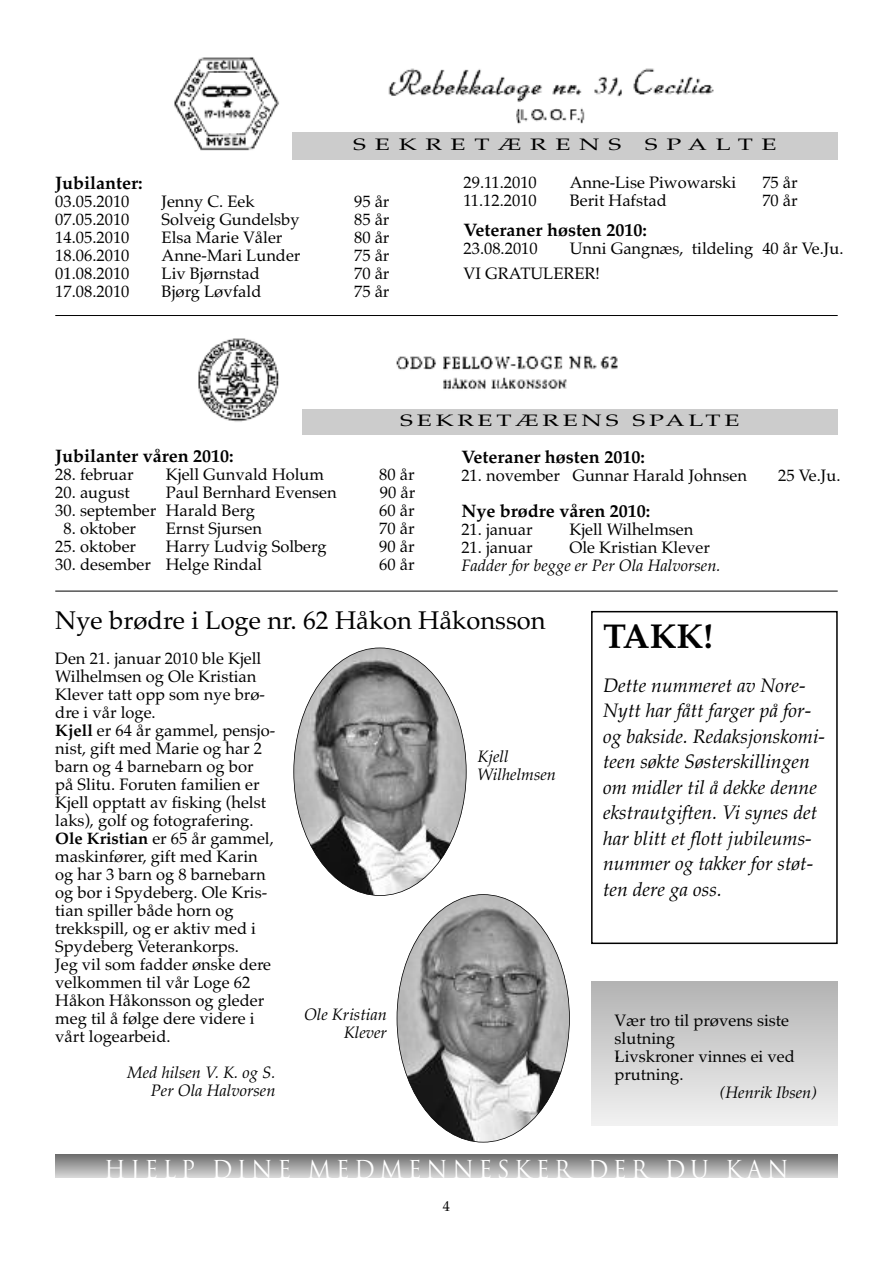
<style>
.page{position:relative;width:893px;height:1263px;background:#fff}
.page>*{position:absolute;margin:0;border:0;box-sizing:border-box;transform-origin:0 0}
.t1{font:700 34.5px "Palatino";color:#000}
.t2{font:25.5px "Palatino";color:#000}
.t3{font:24px "Trajan";letter-spacing:.195em;color:#fff;scale:.95 1}
.t4{font:italic 19.5px/25.5px "Palatino";color:#000}
.t5{font:italic 500 19.5px "Avant Garde";color:#000}
.t6{font:700 18px "Palatino";color:#000}
.t7{font:16.5px/18px "Palatino";color:#000}
.t8{font:italic 16.5px/18px "Palatino";color:#000;text-align:right}
.t9{font:16.5px "Palatino";letter-spacing:.15em;color:#000;scale:1.5 1}
.t10{font:16.5px "Palatino";letter-spacing:.35em;color:#000;scale:1.5 1}
.t11{font:16.5px "Palatino";color:#000;scale:1.5 1}
.t12{font:14.25px "Palatino";color:#000}
.s1{font-weight:700}
</style>
<div class="page">
<img style="left:174px;top:57px;width:105px;height:94px">
<img style="left:388px;top:68px;width:326px;height:56px">
<div style="left:292px;top:132px;width:546px;height:27px;background:#ccc"></div>
<img style="left:198px;top:338px;width:420px;height:84px">
<div style="left:302px;top:409px;width:536px;height:25px;background:#ccc"></div>
<hr style="left:55px;top:315px;width:783px;height:1px;background:#000">
<hr style="left:55px;top:591px;width:783px;height:1px;background:#000">
<img style="left:294px;top:648px;width:172px;height:247px;border-radius:50%">
<img style="left:397px;top:894px;width:172px;height:248px;border-radius:50%">
<div style="left:55px;top:1154px;width:783px;height:24px;background:linear-gradient(to bottom,#6c6c6c,#d5d5d5)"></div>
<div style="left:591px;top:982px;width:247px;height:143px;background:linear-gradient(to bottom,#b3b3b3,#f1f1f1)"></div>
<div style="left:591px;top:611px;width:247px;height:333px;border:2px solid #000"></div>
<p class="t10" style="left:353px;top:134px;width:180px">SEKRETÆRENS</p>
<p class="t11" style="left:645px;top:134px;width:89px">SPALTE</p>
<p class="t6" style="left:55px;top:172px;width:89px">Jubilanter:</p>
<p class="t7" style="left:55px;top:192px;width:76px">03.05.2010</p>
<p class="t7" style="left:162px;top:192px;width:94px">Jenny C. Eek</p>
<p class="t7" style="left:354px;top:192px;width:37px">95 år</p>
<p class="t7" style="left:55px;top:210px;width:76px">07.05.2010</p>
<p class="t7" style="left:162px;top:210px;width:139px">Solveig Gundelsby</p>
<p class="t7" style="left:354px;top:210px;width:37px">85 år</p>
<p class="t7" style="left:55px;top:228px;width:76px">14.05.2010</p>
<p class="t7" style="left:162px;top:228px;width:122px">Elsa Marie Våler</p>
<p class="t7" style="left:354px;top:228px;width:37px">80 år</p>
<p class="t7" style="left:55px;top:246px;width:76px">18.06.2010</p>
<p class="t7" style="left:162px;top:246px;width:140px">Anne-Mari Lunder</p>
<p class="t7" style="left:354px;top:246px;width:37px">75 år</p>
<p class="t7" style="left:55px;top:264px;width:76px">01.08.2010</p>
<p class="t7" style="left:162px;top:264px;width:100px">Liv Bjørnstad</p>
<p class="t7" style="left:354px;top:264px;width:37px">70 år</p>
<p class="t7" style="left:55px;top:282px;width:76px">17.08.2010</p>
<p class="t7" style="left:162px;top:282px;width:101px">Bjørg Løvfald</p>
<p class="t7" style="left:354px;top:282px;width:37px">75 år</p>
<p class="t7" style="left:463px;top:173px;width:75px">29.11.2010</p>
<p class="t7" style="left:570px;top:173px;width:168px">Anne-Lise Piwowarski</p>
<p class="t7" style="left:762px;top:173px;width:37px">75 år</p>
<p class="t7" style="left:463px;top:191px;width:75px">11.12.2010</p>
<p class="t7" style="left:570px;top:191px;width:98px">Berit Hafstad</p>
<p class="t7" style="left:762px;top:191px;width:37px">70 år</p>
<p class="t6" style="left:463px;top:219px;width:185px">Veteraner høsten 2010:</p>
<p class="t7" style="left:463px;top:239px;width:76px">23.08.2010</p>
<p class="t7" style="left:463px;top:235px;width:381px;line-height:25.5px;text-indent:106px">Unni Gangnæs, tildeling 40 år Ve.Ju.<br>VI GRATULERER!</p>
<p class="t9" style="left:400px;top:410px;width:228px">SEKRETÆRENS SPALTE</p>
<p class="t6" style="left:55px;top:445px;width:180px">Jubilanter våren 2010:</p>
<p class="t7" style="left:55px;top:466px;width:80px">28. februar</p>
<p class="t7" style="left:166px;top:466px;width:160px">Kjell Gunvald Holum</p>
<p class="t7" style="left:379px;top:466px;width:37px">80 år</p>
<p class="t7" style="left:55px;top:484px;width:76px">20. august</p>
<p class="t7" style="left:166px;top:484px;width:172px">Paul Bernhard Evensen</p>
<p class="t7" style="left:380px;top:484px;width:37px">90 år</p>
<p class="t7" style="left:55px;top:502px;width:201px">30. september Harald Berg</p>
<p class="t7" style="left:379px;top:502px;width:37px">60 år</p>
<p class="t7" style="left:64px;top:520px;width:74px">8. oktober</p>
<p class="t7" style="left:166px;top:520px;width:98px">Ernst Sjursen</p>
<p class="t7" style="left:379px;top:520px;width:37px">70 år</p>
<p class="t7" style="left:55px;top:538px;width:82px">25. oktober</p>
<p class="t7" style="left:166px;top:538px;width:162px">Harry Ludvig Solberg</p>
<p class="t7" style="left:379px;top:538px;width:37px">90 år</p>
<p class="t7" style="left:55px;top:556px;width:208px">30. desember Helge Rindal</p>
<p class="t7" style="left:379px;top:556px;width:37px">60 år</p>
<p class="t6" style="left:461px;top:446px;width:185px">Veteraner høsten 2010:</p>
<p class="t7" style="left:461px;top:466px;width:287px">21. november Gunnar Harald Johnsen</p>
<p class="t7" style="left:778px;top:466px;width:64px">25 Ve.Ju.</p>
<p class="t6" style="left:461px;top:500px;width:190px">Nye brødre våren 2010:</p>
<p class="t7" style="left:461px;top:520px;width:73px">21. januar</p>
<p class="t7" style="left:569px;top:520px;width:126px">Kjell Wilhelmsen</p>
<p class="t7" style="left:461px;top:538px;width:73px">21. januar</p>
<p class="t7" style="left:569px;top:538px;width:142px">Ole Kristian Klever</p>
<p class="t8" style="left:461px;top:556px;width:261px">Fadder for begge er Per Ola Halvorsen.</p>
<h2 class="t2" style="left:55px;top:605px;width:492px">Nye brødre i Loge nr. 62 Håkon Håkonsson</h2>
<p class="t7" style="left:55px;top:649px;width:222px">Den 21. januar 2010 ble Kjell<br>Wilhelmsen og Ole Kristian<br>Klever tatt opp som nye brø&shy;dre i vår loge.<br><span class="s1">Kjell</span> er 64 år gammel, pensjo&shy;nist, gift med Marie og har 2 barn og 4 barnebarn og bor på Slitu. Foruten familien er<br>Kjell opptatt av fisking (helst laks), golf og fotografering.<br><span class="s1">Ole Kristian</span> er 65 år gammel, maskinfører, gift med Karin og har 3 barn og 8 barnebarn og bor i Spydeberg. Ole Kris&shy;tian spiller både horn og trekkspill, og er aktiv med i<br>Spydeberg Veterankorps.<br>Jeg vil som fadder ønske dere velkommen til vår Loge 62<br>Håkon Håkonsson og gleder meg til å følge dere videre i vårt logearbeid.</p>
<p class="t8" style="left:127px;top:1063px;width:150px">Med hilsen V. K. og S.<br>Per Ola Halvorsen</p>
<p class="t8" style="left:304px;top:1005px;width:84px">Ole Kristian<br>Klever</p>
<p class="t8" style="left:478px;top:747px;width:80px;text-align:left">Kjell<br>Wilhelmsen</p>
<h1 class="t1" style="left:603px;top:616px;width:111px">TAKK!</h1>
<p class="t4" style="left:603px;top:672px;width:223px">Dette nummeret av Nore-<br>Nytt har fått farger på for&shy;og bakside. Redaksjonskomi&shy;teen søkte Søsterskillingen om midler til å dekke denne ekstrautgiften. Vi synes det har blitt et flott jubileums&shy;nummer og takker for støt&shy;ten dere ga oss.</p>
<p class="t7" style="left:615px;top:1011px;width:182px">Vær tro til prøvens siste slutning<br>Livskroner vinnes ei ved prutning.</p>
<p class="t8" style="left:720px;top:1083px;width:99px">(Henrik Ibsen)</p>
<p class="t5" style="left:615px;top:1044px;width:7px">.</p>
<h3 class="t3" style="left:104px;top:1155px;width:722px">HJELP DINE MEDMENNESKER DER DU KAN</h3>
<p class="t12" style="left:443px;top:1198px;width:9px">4</p>
</div>
